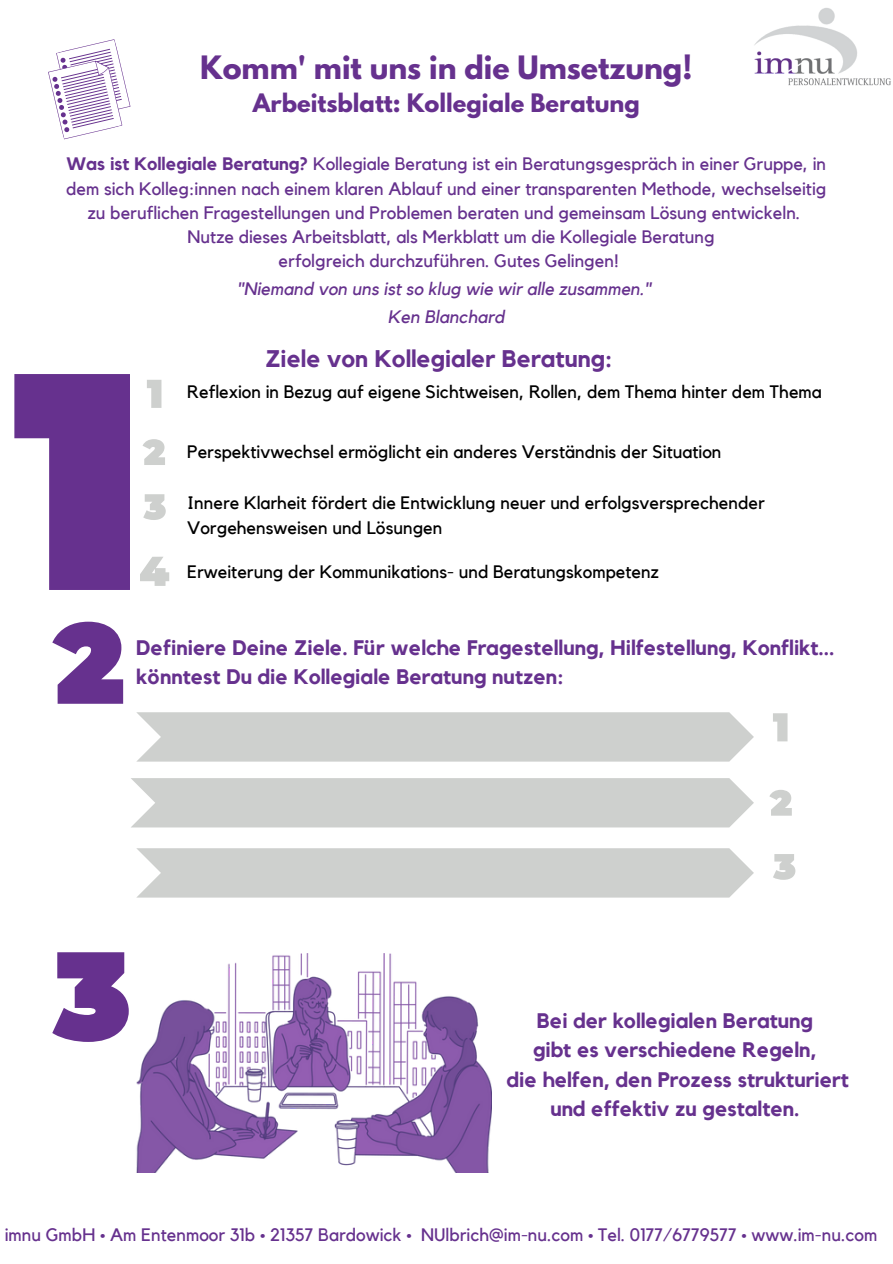
<style>
.page{position:relative;width:893px;height:1264px;background:#fff}
.page>*{position:absolute;margin:0;border:0;box-sizing:border-box;transform-origin:0 0}
.t1{font:700 28.5px "League Spartan";color:#66318e}
.t2{font:700 24px "Kollektif";color:#66318e}
.t3{font:700 22.5px "League Spartan";color:#66318e}
.t4{font:700 21px/29.2px "Kollektif";color:#66318e;text-align:center}
.t5{font:18px/24.8px "Kollektif";color:#66318e;text-align:center}
.t6{font:18px "Kollektif";color:#000}
.t7{font:italic 18px "Kollektif";color:#66318e}
.s1{font-weight:700}
</style>
<div class="page">
<svg style="left:48px;top:39px;width:83px;height:101px"></svg>
<svg style="left:14px;top:374px;width:116px;height:216px"></svg>
<svg style="left:52px;top:621px;width:71px;height:82px"></svg>
<svg style="left:52px;top:952px;width:77px;height:89px"></svg>
<img style="left:754px;top:8px;width:137px;height:78px">
<svg style="left:147px;top:380px;width:14px;height:28px"></svg>
<svg style="left:142px;top:439px;width:23px;height:26px"></svg>
<svg style="left:143px;top:494px;width:23px;height:26px"></svg>
<svg style="left:140px;top:556px;width:29px;height:30px"></svg>
<svg style="left:773px;top:713px;width:14px;height:28px"></svg>
<svg style="left:769px;top:790px;width:22px;height:25px"></svg>
<svg style="left:773px;top:854px;width:22px;height:25px"></svg>
<div style="left:136px;top:712px;width:617px;height:49px;background:#ced0ce"></div>
<div style="left:136px;top:848px;width:617px;height:49px;background:#ced0ce"></div>
<div style="left:131px;top:778px;width:622px;height:49px;background:#ced0ce"></div>
<img style="left:136px;top:953px;width:356px;height:219px">
<p class="t1" style="left:200px;top:54px;width:493px">Komm' mit uns in die Umsetzung!</p>
<p class="t3" style="left:253px;top:92px;width:388px">Arbeitsblatt: Kollegiale Beratung</p>
<p class="t5" style="left:66px;top:152px;width:761px"><span class="s1">Was ist Kollegiale Beratung?</span> Kollegiale Beratung ist ein Beratungsgespräch in einer Gruppe, in dem sich Kolleg:innen nach einem klaren Ablauf und einer transparenten Methode, wechselseitig zu beruflichen Fragestellungen und Problemen beraten und gemeinsam Lösung entwickeln.</p>
<p class="t5" style="left:187px;top:225px;width:528px">Nutze dieses Arbeitsblatt, als Merkblatt um die Kollegiale Beratung</p>
<p class="t5" style="left:278px;top:248px;width:341px">erfolgreich durchzuführen. Gutes Gelingen!</p>
<p class="t7" style="left:237px;top:280px;width:415px">"Niemand von uns ist so klug wie wir alle zusammen."</p>
<p class="t7" style="left:388px;top:308px;width:118px">Ken Blanchard</p>
<p class="t2" style="left:265px;top:348px;width:348px">Ziele von Kollegialer Beratung:</p>
<p class="t6" style="left:187px;top:384px;width:636px">Reflexion in Bezug auf eigene Sichtweisen, Rollen, dem Thema hinter dem Thema</p>
<p class="t6" style="left:187px;top:443px;width:535px">Perspektivwechsel ermöglicht ein anderes Verständnis der Situation</p>
<p class="t6" style="left:187px;top:494px;width:579px">Innere Klarheit fördert die Entwicklung neuer und erfolgsversprechender</p>
<p class="t6" style="left:187px;top:519px;width:257px">Vorgehensweisen und Lösungen</p>
<p class="t6" style="left:187px;top:563px;width:473px">Erweiterung der Kommunikations- und Beratungskompetenz</p>
<p class="t4" style="left:136px;top:633px;width:699px">Definiere Deine Ziele. Für welche Fragestellung, Hilfestellung, Konflikt...</p>
<p class="t4" style="left:136px;top:662px;width:429px">könntest Du die Kollegiale Beratung nutzen:</p>
<p class="t4" style="left:537px;top:1007px;width:277px">Bei der kollegialen Beratung</p>
<p class="t4" style="left:533px;top:1036px;width:285px">gibt es verschiedene Regeln,</p>
<p class="t4" style="left:506px;top:1065px;width:343px">die helfen, den Prozess strukturiert und effektiv zu gestalten.</p>
<p class="t5" style="left:5px;top:1222px;width:873px">imnu GmbH • Am Entenmoor 31b • 21357 Bardowick • NUlbrich@im-nu.com • Tel. 0177/6779577 • www.im-nu.com</p>
</div>
